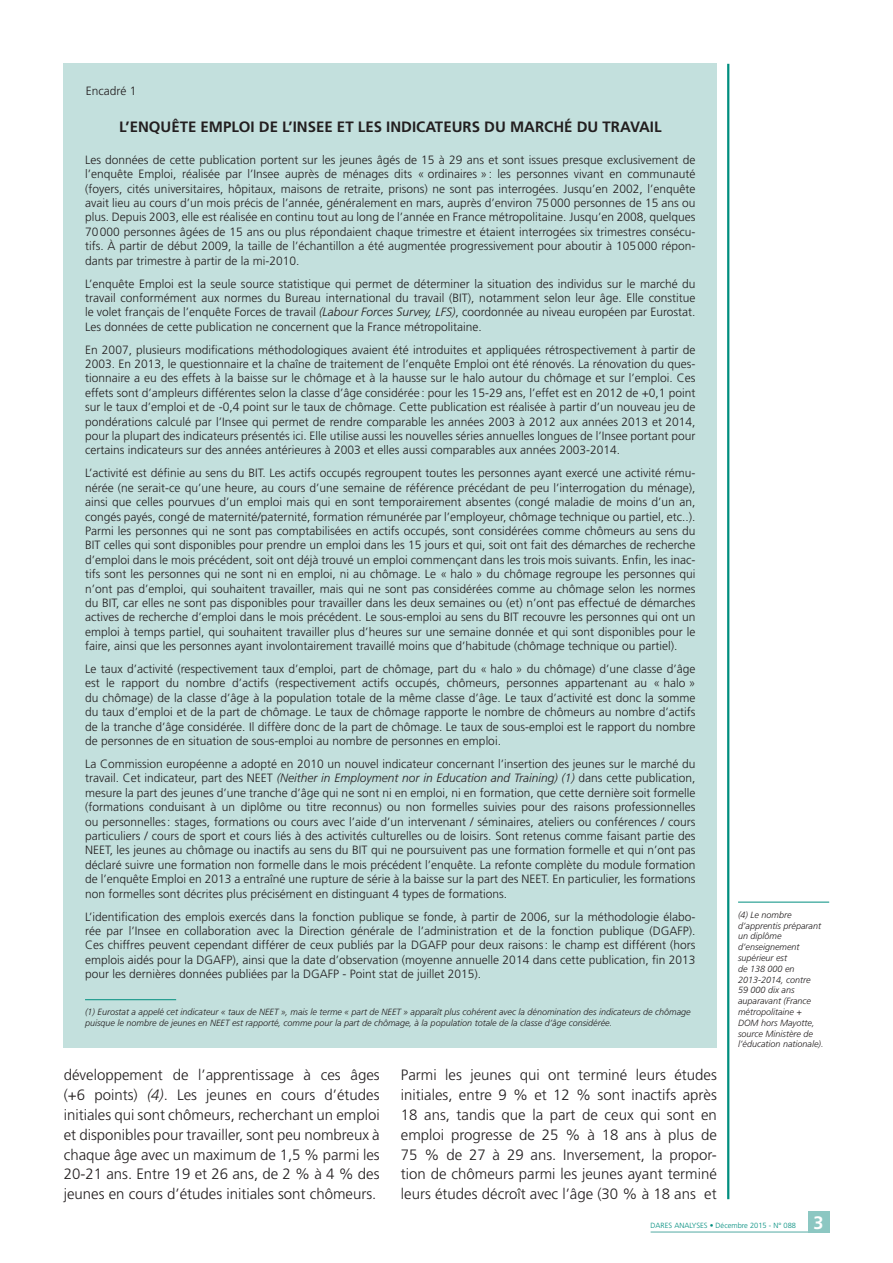
<style>
.page{position:relative;width:893px;height:1263px;background:#fff}
.page>*{position:absolute;margin:0;border:0;box-sizing:border-box;transform-origin:0 0}
.t1{font:700 18px "Frutiger";color:#fff}
.t2{font:300 15px/19.8px "Frutiger";color:#231f20;text-align:justify}
.t3{font:700 15px "Frutiger";color:#231f20}
.t4{font:300 12px/14.4px "Frutiger";color:#231f20;text-align:justify}
.t5{font:italic 300 9px/10.8px "Frutiger";color:#231f20}
.t6{font:300 7.5px "Frutiger";color:#008e7f}
.s1{font-style:italic}
</style>
<div class="page">
<hr style="left:727px;top:64px;width:2px;height:1135px;background:#008e7f">
<div style="left:808px;top:1211px;width:21px;height:22px;background:#8cc7c2"></div>
<hr style="left:651px;top:1231px;width:178px;height:2px;background:#8cc7c2">
<div style="left:64px;top:64px;width:653px;height:984px;background:#c3e0dd"></div>
<hr style="left:85px;top:999px;width:91px;height:1px;background:#008e7f">
<hr style="left:738px;top:902px;width:91px;height:1px;background:#008e7f">
<p class="t4" style="left:86px;top:84px;width:52px">Encadré 1</p>
<p class="t3" style="left:119px;top:118px;width:276px">L’ENQUÊTE EMPLOI DE L’INSEE ET LES INDIC</p>
<p class="t3" style="left:425px;top:118px;width:20px">ATEU</p>
<p class="t3" style="left:462px;top:118px;width:194px">RS DU MARCH É DU TRAVAIL</p>
<p class="t4" style="left:85px;top:153px;width:612px">Les données de cette publication portent sur les jeunes âgés de 15 à 29 ans et sont issues presque exclusivement de l’enquête Emploi, réalisée par l’Insee auprès de ménages dits « ordinaires »: les personnes vivant en communauté (foyers, cités universitaires, hôpitaux, maisons de retraite, prisons) ne sont pas interrogées. Jusqu’en 2002, l’enquête avait lieu au cours d’un mois précis de l’année, généralement en mars, auprès d’environ 75000 personnes de 15 ans ou plus. Depuis 2003, elle est réalisée en continu tout au long de l’année en France métropolitaine. Jusqu’en 2008, quelques 70000 personnes âgées de 15 ans ou plus répondaient chaque trimestre et étaient interrogées six trimestres consécu&shy;tifs. À partir de début 2009, la taille de l’échantillon a été augmentée progressivement pour aboutir à 105000 répon&shy;dants par trimestre à partir de la mi-2010.</p>
<p class="t4" style="left:85px;top:276px;width:612px">L’enquête Emploi est la seule source statistique qui permet de déterminer la situation des individus sur le marché du travail conformément aux normes du Bureau international du travail (BIT), notamment selon leur âge. Elle constitue le volet français de l’enquête Forces de travail <span class="s1">(Labour Forces Survey, LFS)</span>, coordonnée au niveau européen par Eurostat.<br>Les données de cette publication ne concernent que la France métropolitaine.</p>
<p class="t4" style="left:85px;top:342px;width:612px">En 2007, plusieurs modifications méthodologiques avaient été introduites et appliquées rétrospectivement à partir de 2003. En 2013, le questionnaire et la chaîne de traitement de l’enquête Emploi ont été rénovés. La rénovation du ques&shy;tionnaire a eu des effets à la baisse sur le chômage et à la hausse sur le halo autour du chômage et sur l’emploi. Ces effets sont d’ampleurs différentes selon la classe d’âge considérée : pour les 15-29 ans, l’effet est en 2012 de +0,1 point sur le taux d’emploi et de -0,4 point sur le taux de chômage. Cette publication est réalisée à partir d’un nouveau jeu de pondérations calculé par l’Insee qui permet de rendre comparable les années 2003 à 2012 aux années 2013 et 2014, pour la plupart des indicateurs présentés ici. Elle utilise aussi les nouvelles séries annuelles longues de l’Insee portant pour certains indicateurs sur des années antérieures à 2003 et elles aussi comparables aux années 2003-2014.</p>
<p class="t4" style="left:85px;top:466px;width:612px">L’activité est définie au sens du BIT. Les actifs occupés regroupent toutes les personnes ayant exercé une activité rému&shy;nérée (ne serait-ce qu’une heure, au cours d’une semaine de référence précédant de peu l’interrogation du ménage), ainsi que celles pourvues d’un emploi mais qui en sont temporairement absentes (congé maladie de moins d’un an, congés payés, congé de maternité/paternité, formation rémunérée par l’employeur, chômage technique ou partiel, etc..).<br>Parmi les personnes qui ne sont pas comptabilisées en actifs occupés, sont considérées comme chômeurs au sens du BIT celles qui sont disponibles pour prendre un emploi dans les 15 jours et qui, soit ont fait des démarches de recherche d’emploi dans le mois précédent, soit ont déjà trouvé un emploi commençant dans les trois mois suivants. Enfin, les inac&shy;tifs sont les personnes qui ne sont ni en emploi, ni au chômage. Le « halo » du chômage regroupe les personnes qui n’ont pas d’emploi, qui souhaitent travailler, mais qui ne sont pas considérées comme au chômage selon les normes du BIT, car elles ne sont pas disponibles pour travailler dans les deux semaines ou (et) n’ont pas effectué de démarches actives de recherche d’emploi dans le mois précédent. Le sous-emploi au sens du BIT recouvre les personnes qui ont un emploi à temps partiel, qui souhaitent travailler plus d’heures sur une semaine donnée et qui sont disponibles pour le faire, ainsi que les personnes ayant involontairement travaillé moins que d’habitude (chômage technique ou partiel).</p>
<p class="t4" style="left:85px;top:662px;width:612px">Le taux d’activité (respectivement taux d’emploi, part de chômage, part du « halo » du chômage) d’une classe d’âge est le rapport du nombre d’actifs (respectivement actifs occupés, chômeurs, personnes appartenant au « halo » du chômage) de la classe d’âge à la population totale de la même classe d’âge. Le taux d’activité est donc la somme du taux d’emploi et de la part de chômage. Le taux de chômage rapporte le nombre de chômeurs au nombre d’actifs de la tranche d’âge considérée. Il diffère donc de la part de chômage. Le taux de sous-emploi est le rapport du nombre de personnes de en situation de sous-emploi au nombre de personnes en emploi.</p>
<p class="t4" style="left:85px;top:757px;width:612px">La Commission européenne a adopté en 2010 un nouvel indicateur concernant l’insertion des jeunes sur le marché du travail. Cet indicateur, part des NEET <span class="s1">(Neither in Employment nor in Education and Training) (1)</span> dans cette publication, mesure la part des jeunes d’une tranche d’âge qui ne sont ni en emploi, ni en formation, que cette dernière soit formelle (formations conduisant à un diplôme ou titre reconnus) ou non formelles suivies pour des raisons professionnelles ou personnelles: stages, formations ou cours avec l’aide d’un intervenant / séminaires, ateliers ou conférences / cours particuliers / cours de sport et cours liés à des activités culturelles ou de loisirs. Sont retenus comme faisant partie des NEET, les jeunes au chômage ou inactifs au sens du BIT qui ne poursuivent pas une formation formelle et qui n’ont pas déclaré suivre une formation non formelle dans le mois précédent l’enquête. La refonte complète du module formation de l’enquête Emploi en 2013 a entraîné une rupture de série à la baisse sur la part des NEET. En particulier, les formations non formelles sont décrites plus précisément en distinguant 4 types de formations.</p>
<p class="t4" style="left:85px;top:909px;width:612px">L’identification des emplois exercés dans la fonction publique se fonde, à partir de 2006, sur la méthodologie élabo&shy;rée par l’Insee en collaboration avec la Direction générale de l’administration et de la fonction publique (DGAFP).<br>Ces chiffres peuvent cependant différer de ceux publiés par la DGAFP pour deux raisons: le champ est différent (hors emplois aidés pour la DGAFP), ainsi que la date d’observation (moyenne annuelle 2014 dans cette publication, fin 2013 pour les dernières données publiées par la DGAFP - Point stat de juillet 2015).</p>
<p class="t5" style="left:85px;top:1007px;width:607px">(1) Eurostat a appelé cet indicateur « taux de NEET », mais le terme « part de NEET » apparaît plus cohérent avec la dénomination des indicateurs de chômage puisque le nombre de jeunes en NEET est rapporté, comme pour la part de chômage, à la population totale de la classe d’âge considérée.</p>
<p class="t2" style="left:64px;top:1065px;width:317px">développement de l’apprentissage à ces âges (+6 points) <span class="s1">(4)</span>. Les jeunes en cours d’études initiales qui sont chômeurs, recherchant un emploi et disponibles pour travailler, sont peu nombreux à chaque âge avec un maximum de 1,5 % parmi les 20-21 ans. Entre 19 et 26 ans, de 2 % à 4 % des jeunes en cours d’études initiales sont chômeurs.</p>
<p class="t2" style="left:401px;top:1065px;width:317px">Parmi les jeunes qui ont terminé leurs études initiales, entre 9 % et 12 % sont inactifs après 18 ans, tandis que la part de ceux qui sont en emploi progresse de 25 % à 18 ans à plus de 75 % de 27 à 29 ans. Inversement, la propor&shy;tion de chômeurs parmi les jeunes ayant terminé leurs études décroît avec l’âge (30 % à 18 ans et</p>
<p class="t5" style="left:738px;top:909px;width:87px">(4) Le nombre d’apprentis préparant un diplôme d’enseignement supérieur est<br>de 138 000 en<br>2013-2014, contre<br>59 000 dix ans auparavant (France métropolitaine +<br>DOM hors Mayotte, source Ministère de l’éducation nationale).</p>
<p class="t6" style="left:651px;top:1221px;width:147px">DARES ANALYSES • Décembre 2015 - N° 088</p>
<h1 class="t1" style="left:813px;top:1212px;width:12px">3</h1>
</div>
